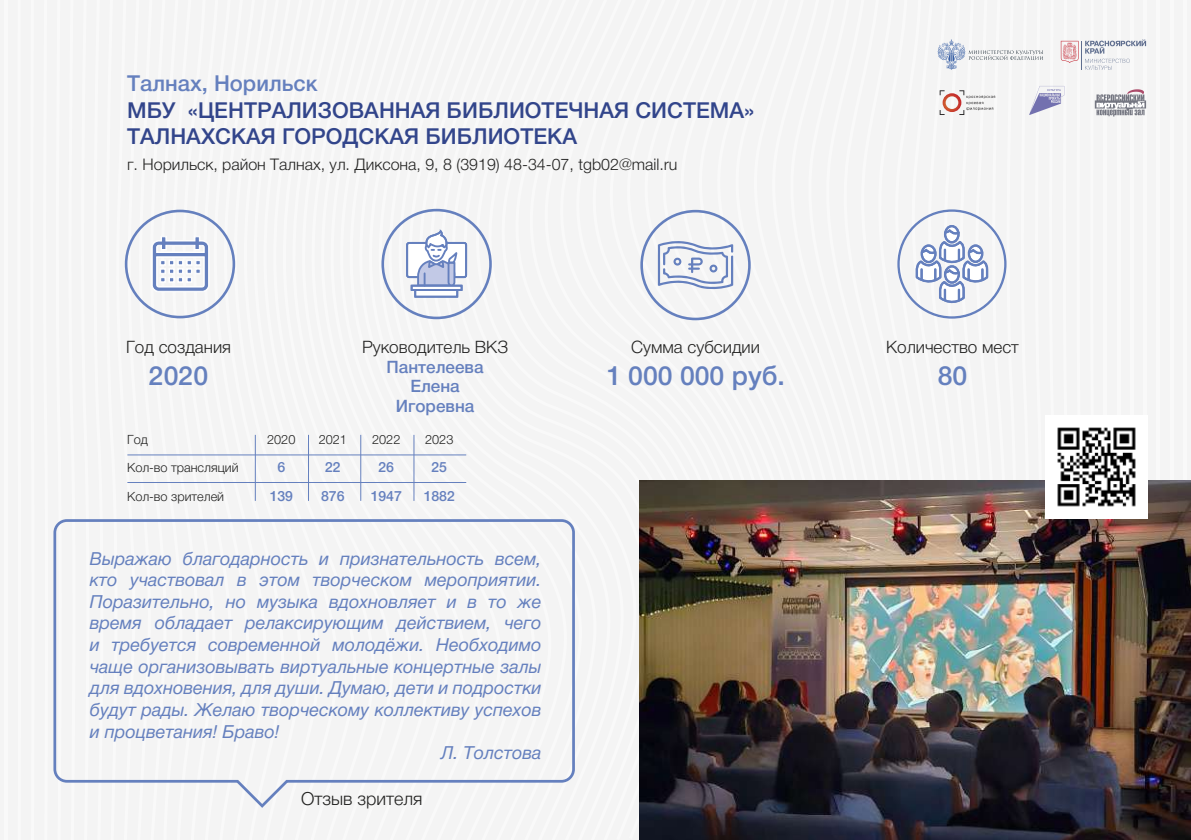
<style>
.page{position:relative;width:1191px;height:840px;background:#fff}
.page>*{position:absolute;margin:0;border:0;box-sizing:border-box;transform-origin:0 0}
.t1{font:500 26.6px "Helvetica Neue Cyr";color:#6580be}
.t2{font:500 22px/26.4px "Helvetica Neue Cyr";color:#32458b}
.t3{font:500 22px "Helvetica Neue Cyr";color:#6580be}
.t4{font:italic 18px "Helvetica Neue Cyr";color:#6580be}
.t5{font:300 18px "Helvetica Neue Cyr";color:#222221}
.t6{font:300 17.2px "Helvetica Neue Cyr";color:#222221}
.t7{font:500 17.2px/19px "Helvetica Neue Cyr";color:#6580be;text-align:center}
.t8{font:300 16px "Helvetica Neue Cyr";color:#222221}
.t9{font:500 14.2px/28.4px "Helvetica Neue Cyr";color:#6580be;text-align:center}
.t10{font:300 12.8px "Helvetica Neue Cyr";color:#222221}
</style>
<div class="page">
<div style="left:0;top:0;width:1191px;height:839px;background:#f4f4f4"></div>
<hr style="left:4px;top:0;width:4px;height:839px;background:#fff">
<hr style="left:1157px;top:0;width:3px;height:839px;background:#fff">
<hr style="left:1170px;top:0;width:3px;height:839px;background:#fff">
<hr style="left:1183px;top:0;width:3px;height:839px;background:#fff">
<svg style="left:53px;top:519px;width:522px;height:289px"></svg>
<svg style="left:897px;top:39px;width:249px;height:280px"></svg>
<svg style="left:54px;top:213px;width:161px;height:595px"></svg>
<div style="left:125px;top:209px;width:110px;height:109px;border:3px solid #6580be;border-radius:50%"></div>
<div style="left:381px;top:209px;width:111px;height:110px;border:3px solid #6580be;border-radius:50%"></div>
<div style="left:407px;top:243px;width:59px;height:34px;background:#fff;border-radius:2px"></div>
<div style="left:406px;top:242px;width:61px;height:36px;border:2px solid #6580be;border-radius:2px"></div>
<div style="left:411px;top:284px;width:51px;height:7px;background:#fff"></div>
<div style="left:411px;top:284px;width:51px;height:7px;border:2px solid #6580be"></div>
<div style="left:414px;top:289px;width:44px;height:8px;background:#fff"></div>
<div style="left:414px;top:289px;width:44px;height:8px;border:2px solid #6580be"></div>
<svg style="left:416px;top:231px;width:42px;height:56px"></svg>
<div style="left:640px;top:210px;width:110px;height:110px;border:3px solid #6580be;border-radius:50%"></div>
<svg style="left:658px;top:241px;width:75px;height:48px"></svg>
<img style="left:639px;top:480px;width:552px;height:359px">
<img style="left:1045px;top:415px;width:103px;height:103px">
<hr style="left:255px;top:434px;width:1px;height:66px;background:#6580be">
<hr style="left:308px;top:434px;width:1px;height:66px;background:#6580be">
<hr style="left:413px;top:434px;width:1px;height:66px;background:#6580be">
<hr style="left:360px;top:434px;width:1px;height:66px;background:#6580be">
<hr style="left:127px;top:454px;width:339px;height:1px;background:#6580be">
<hr style="left:127px;top:482px;width:339px;height:1px;background:#6580be">
<p class="t3" style="left:127px;top:71px;width:192px">Талнах, Норильск</p>
<p class="t2" style="left:127px;top:97px;width:628px">МБУ «ЦЕНТРАЛИЗОВАННАЯ БИБЛИОТЕЧНАЯ СИСТЕМА»<br>ТАЛНАХСКАЯ ГОРОДСКАЯ БИБЛИОТЕКА</p>
<p class="t8" style="left:127px;top:155px;width:552px">г. Норильск, район Талнах, ул. Диксона, 9, 8 (3919) 48-34-07, tgb02@mail.ru</p>
<p class="t6" style="left:126px;top:337px;width:106px">Год создания</p>
<h1 class="t1" style="left:149px;top:361px;width:61px">2020</h1>
<p class="t10" style="left:127px;top:432px;width:22px">Год</p>
<p class="t10" style="left:127px;top:460px;width:113px">Кол-во трансляций</p>
<p class="t10" style="left:127px;top:489px;width:99px">Кол-во зрителей</p>
<p class="t10" style="left:267px;top:432px;width:30px">2020</p>
<p class="t9" style="left:269px;top:453px;width:25px">6<br>139</p>
<p class="t10" style="left:319px;top:432px;width:30px">2021</p>
<p class="t9" style="left:321px;top:453px;width:25px;text-align:left">22<br>876</p>
<p class="t6" style="left:362px;top:337px;width:148px">Руководитель ВКЗ</p>
<p class="t7" style="left:386px;top:358px;width:98px">Пантелеева<br>Елена<br>Игоревна</p>
<p class="t10" style="left:372px;top:432px;width:30px">2022</p>
<p class="t9" style="left:370px;top:453px;width:33px">26<br>1947</p>
<p class="t10" style="left:425px;top:432px;width:30px">2023</p>
<p class="t9" style="left:423px;top:453px;width:33px">25<br>1882</p>
<p class="t4" style="left:90px;top:548px;width:453px">Выражаю благодарность и признательность всем,</p>
<p class="t4" style="left:90px;top:569px;width:453px">кто участвовал в этом творческом мероприятии.</p>
<p class="t4" style="left:90px;top:591px;width:453px">Поразительно, но музыка вдохновляет и в то же</p>
<p class="t4" style="left:90px;top:613px;width:453px">время обладает релаксирующим действием, чего</p>
<p class="t4" style="left:90px;top:634px;width:453px">и требуется современной молодёжи. Необходимо</p>
<p class="t4" style="left:90px;top:656px;width:453px">чаще организовывать виртуальные концертные залы</p>
<p class="t4" style="left:90px;top:677px;width:453px">для вдохновения, для души. Думаю, дети и подростки</p>
<p class="t4" style="left:90px;top:699px;width:453px">будут рады. Желаю творческому коллективу успехов</p>
<p class="t4" style="left:90px;top:721px;width:191px">и процветания! Браво!</p>
<p class="t4" style="left:441px;top:742px;width:102px">Л. Толстова</p>
<p class="t5" style="left:301px;top:788px;width:123px">Отзыв зрителя</p>
<p class="t6" style="left:631px;top:337px;width:130px">Сумма субсидии</p>
<h1 class="t1" style="left:606px;top:361px;width:180px">1 000 000 руб.</h1>
<p class="t6" style="left:886px;top:337px;width:134px">Количество мест</p>
<h1 class="t1" style="left:937px;top:361px;width:31px">80</h1>
</div>
